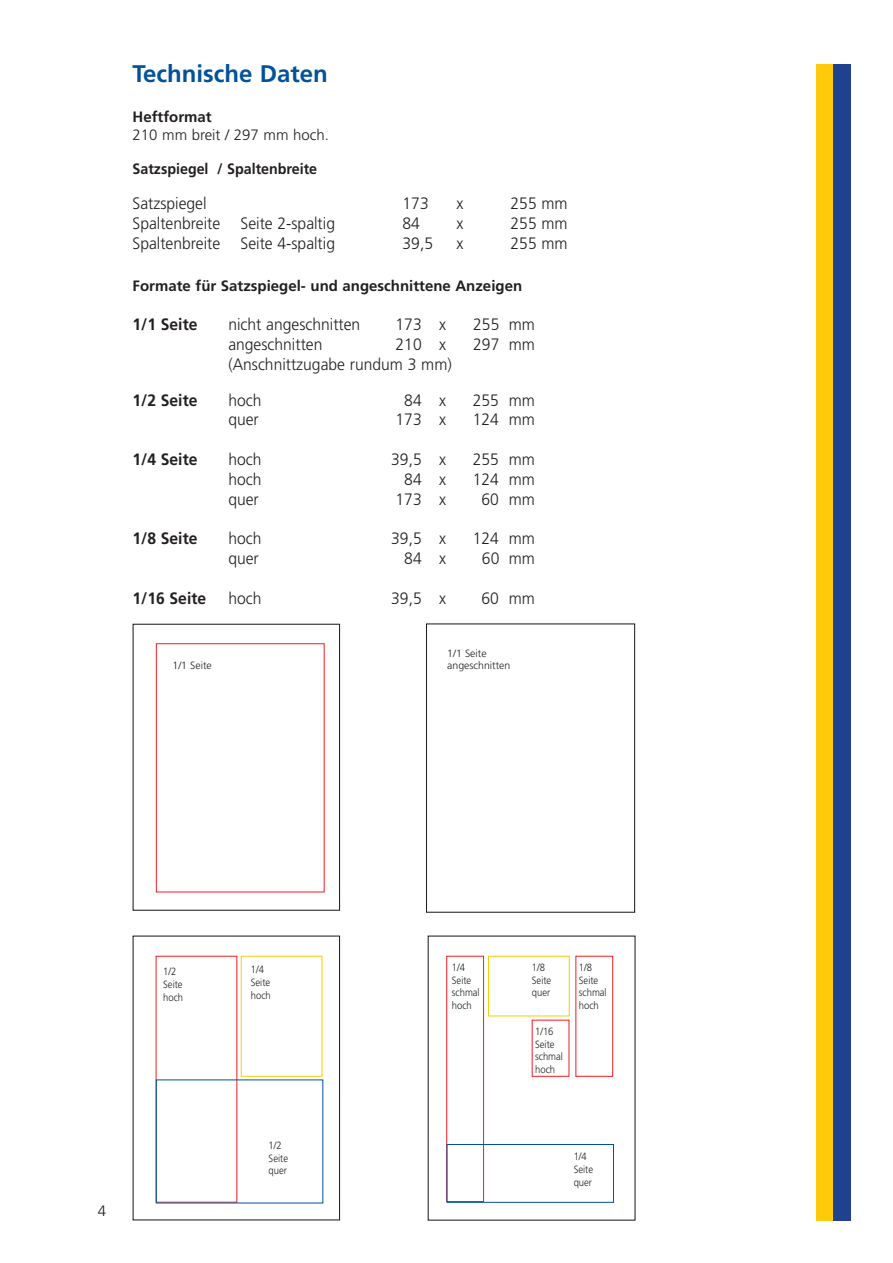
<style>
.page{position:relative;width:893px;height:1263px;background:#fff}
.page>*{position:absolute;margin:0;border:0;box-sizing:border-box;transform-origin:0 0}
.t1{font:700 24px "Frutiger";color:#01519b}
.t2{font:300 16.5px "Frutiger";color:#231f20;scale:.95 1}
.t3{font:700 16.5px "Frutiger";color:#231f20;scale:.95 1}
.t4{font:700 15px "Frutiger";color:#231f20}
.t5{font:700 15px "Frutiger";color:#231f20;scale:.95 1}
.t6{font:300 15px "Frutiger";color:#231f20}
.t7{font:300 10.5px/12.6px "Frutiger";color:#231f20;scale:.9 1}
.t8{font:300 10.5px/12.6px "Frutiger";color:#231f20}
</style>
<div class="page">
<div style="left:816px;top:64px;width:17px;height:1156px;background:#feca0a"></div>
<div style="left:833px;top:64px;width:17px;height:1156px;background:#1f418e"></div>
<div style="left:426px;top:623px;width:209px;height:290px;border:1px solid #231f20"></div>
<div style="left:133px;top:624px;width:207px;height:287px;border:1px solid #231f20"></div>
<div style="left:156px;top:643px;width:169px;height:249px;border:1px solid #ee1d23"></div>
<div style="left:446px;top:956px;width:38px;height:246px;border:1px solid #ee1d23"></div>
<div style="left:575px;top:956px;width:38px;height:121px;border:1px solid #ee1d23"></div>
<div style="left:447px;top:1144px;width:167px;height:59px;border:1px solid #01519b"></div>
<div style="left:241px;top:956px;width:81px;height:121px;border:1px solid #feca0a"></div>
<h1 class="t1" style="left:133px;top:64px;width:197px">Technische Daten</h1>
<p class="t4" style="left:133px;top:111px;width:81px">Heftformat</p>
<p class="t6" style="left:133px;top:129px;width:198px">210 mm breit / 297 mm hoch.</p>
<p class="t5" style="left:133px;top:163px;width:196px">Satzspiegel / Spaltenbreite</p>
<p class="t2" style="left:133px;top:197px;width:79px">Satzspiegel</p>
<p class="t2" style="left:403px;top:197px;width:29px">173</p>
<p class="t2" style="left:457px;top:197px;width:9px">x</p>
<p class="t2" style="left:511px;top:197px;width:62px">255 mm</p>
<p class="t2" style="left:133px;top:217px;width:215px">Spaltenbreite Seite 2-spaltig</p>
<p class="t2" style="left:403px;top:217px;width:20px">84</p>
<p class="t2" style="left:457px;top:217px;width:9px">x</p>
<p class="t2" style="left:511px;top:217px;width:62px">255 mm</p>
<p class="t2" style="left:133px;top:237px;width:215px">Spaltenbreite Seite 4-spaltig</p>
<p class="t2" style="left:403px;top:237px;width:34px">39,5</p>
<p class="t2" style="left:457px;top:237px;width:9px">x</p>
<p class="t2" style="left:511px;top:237px;width:62px">255 mm</p>
<p class="t4" style="left:133px;top:279px;width:391px">Formate für Satzspiegel- und angeschnittene Anzeigen</p>
<p class="t3" style="left:133px;top:318px;width:70px">1/1 Seite</p>
<p class="t2" style="left:228px;top:318px;width:140px">nicht angeschnitten</p>
<p class="t2" style="left:396px;top:318px;width:55px">173 x</p>
<p class="t2" style="left:473px;top:318px;width:66px">255 mm</p>
<p class="t2" style="left:228px;top:337px;width:100px">angeschnitten</p>
<p class="t2" style="left:396px;top:337px;width:55px">210 x</p>
<p class="t2" style="left:473px;top:337px;width:66px">297 mm</p>
<p class="t2" style="left:228px;top:357px;width:237px">(Anschnittzugabe rundum 3 mm)</p>
<p class="t3" style="left:133px;top:393px;width:70px">1/2 Seite</p>
<p class="t2" style="left:228px;top:393px;width:36px">hoch</p>
<p class="t2" style="left:404px;top:393px;width:45px">84 x</p>
<p class="t2" style="left:473px;top:393px;width:67px">255 mm</p>
<p class="t2" style="left:228px;top:413px;width:34px">quer</p>
<p class="t2" style="left:396px;top:413px;width:55px">173 x</p>
<p class="t2" style="left:473px;top:413px;width:67px">124 mm</p>
<p class="t3" style="left:133px;top:453px;width:70px">1/4 Seite</p>
<p class="t2" style="left:228px;top:453px;width:36px">hoch</p>
<p class="t2" style="left:391px;top:453px;width:59px">39,5 x</p>
<p class="t2" style="left:473px;top:453px;width:67px">255 mm</p>
<p class="t2" style="left:228px;top:472px;width:36px">hoch</p>
<p class="t2" style="left:404px;top:472px;width:45px">84 x</p>
<p class="t2" style="left:473px;top:472px;width:67px">124 mm</p>
<p class="t2" style="left:228px;top:492px;width:34px">quer</p>
<p class="t2" style="left:396px;top:492px;width:55px">173 x</p>
<p class="t2" style="left:482px;top:492px;width:58px">60 mm</p>
<p class="t3" style="left:133px;top:532px;width:70px">1/8 Seite</p>
<p class="t2" style="left:228px;top:532px;width:36px">hoch</p>
<p class="t2" style="left:391px;top:532px;width:59px">39,5 x</p>
<p class="t2" style="left:473px;top:532px;width:67px">124 mm</p>
<p class="t2" style="left:228px;top:552px;width:34px">quer</p>
<p class="t2" style="left:404px;top:552px;width:45px">84 x</p>
<p class="t2" style="left:482px;top:552px;width:57px">60 mm</p>
<p class="t3" style="left:133px;top:591px;width:79px">1/16 Seite</p>
<p class="t2" style="left:228px;top:591px;width:36px">hoch</p>
<p class="t2" style="left:391px;top:591px;width:59px">39,5 x</p>
<p class="t2" style="left:482px;top:591px;width:58px">60 mm</p>
<p class="t8" style="left:173px;top:660px;width:41px">1/1 Seite</p>
<p class="t8" style="left:447px;top:647px;width:64px">1/1 Seite angeschnitten</p>
<p class="t7" style="left:163px;top:966px;width:24px">1/2<br>Seite hoch</p>
<p class="t6" style="left:98px;top:1205px;width:10px">4</p>
<p class="t7" style="left:251px;top:964px;width:24px">1/4<br>Seite hoch</p>
<p class="t7" style="left:269px;top:1140px;width:23px">1/2<br>Seite quer</p>
<p class="t7" style="left:452px;top:962px;width:32px">1/4<br>Seite schmal hoch</p>
<p class="t7" style="left:532px;top:962px;width:23px">1/8<br>Seite quer</p>
<p class="t7" style="left:535px;top:1026px;width:32px">1/16<br>Seite schmal hoch</p>
<p class="t7" style="left:579px;top:962px;width:32px">1/8<br>Seite schmal hoch</p>
<p class="t7" style="left:574px;top:1151px;width:23px">1/4<br>Seite quer</p>
</div>
